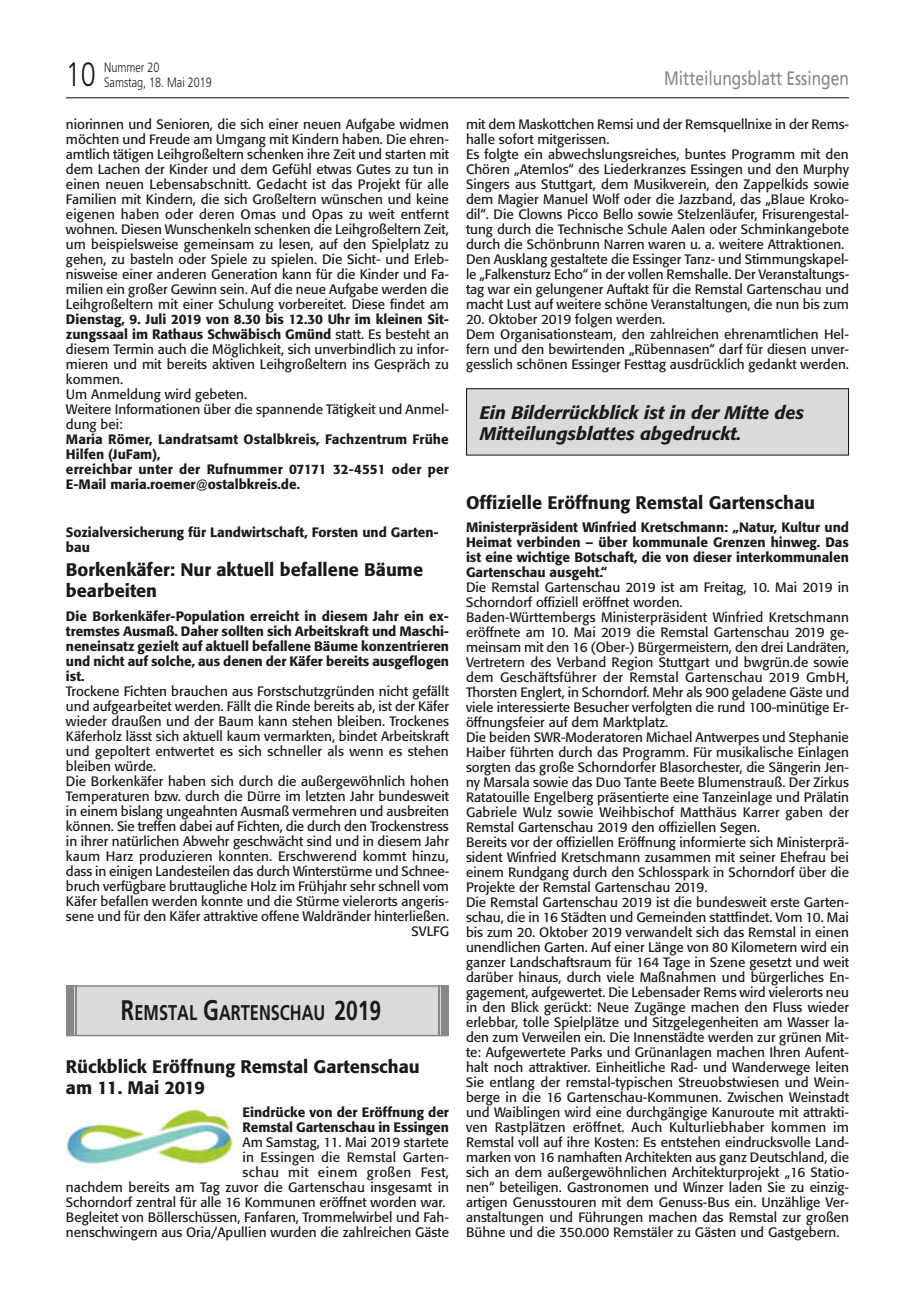
<style>
.page{position:relative;width:915px;height:1297px;background:#fff}
.page>*{position:absolute;margin:0;border:0;box-sizing:border-box;transform-origin:0 0}
.t1{font:300 33.75px "Frutiger";color:#1a1a18;scale:.8 1}
.t2{font:700 21.3px "Frutiger";color:#1a1a18;scale:.77 1}
.t3{font:19.5px "Frutiger";color:#868786;scale:.8 1}
.t4{font:500 18px/21px "Formata";color:#1a1a18}
.t5{font:italic 500 18px/21px "Formata";color:#1a1a18}
.t6{font:13.5px/15px "Formata";color:#1a1a18}
.t7{font:500 13.5px/15px "Formata";color:#1a1a18}
.t8{font:300 13.5px "Frutiger";color:#1a1a18;scale:.8 1}
.s1{font-weight:500}
.s2{font-size:28.35px}
.s3{font-size:27.3px}
</style>
<div class="page">
<hr style="left:66px;top:97px;width:782px;height:1px;background:#1a1a18">
<div style="left:67px;top:987px;width:380px;height:48px;background:#d9dada"></div>
<div style="left:66px;top:985px;width:383px;height:51px;border:2px solid #868786"></div>
<div style="left:441px;top:985px;width:8px;height:50px;background:#868786"></div>
<hr style="left:438px;top:985px;width:1px;height:51px;background:#868786">
<div style="left:66px;top:985px;width:7px;height:51px;background:#868786"></div>
<hr style="left:75px;top:985px;width:2px;height:50px;background:#868786">
<img style="left:66px;top:1109px;width:168px;height:56px">
<div style="left:466px;top:389px;width:382px;height:66px;background:#d9dada"></div>
<div style="left:466px;top:388px;width:382px;height:68px;border:1px solid #1a1a18"></div>
<h1 class="t1" style="left:66px;top:55px;width:39px">10</h1>
<p class="t8" style="left:104px;top:60px;width:71px">Nummer 20</p>
<p class="t8" style="left:104px;top:75px;width:136px">Samstag, 18. Mai 2019</p>
<h3 class="t3" style="left:664px;top:67px;width:232px">Mitteilungsblatt Essingen</h3>
<p class="t6" style="left:66px;top:116px;width:384px;text-align:justify">niorinnen und Senioren, die sich einer neuen Aufgabe widmen möchten und Freude am Umgang mit Kindern haben. Die ehren&shy;amtlich tätigen Leihgroßeltern schenken ihre Zeit und starten mit dem Lachen der Kinder und dem Gefühl etwas Gutes zu tun in einen neuen Lebensabschnitt. Gedacht ist das Projekt für alle Familien mit Kindern, die sich Großeltern wünschen und keine eigenen haben oder deren Omas und Opas zu weit entfernt wohnen. Diesen Wunschenkeln schenken die Leihgroßeltern Zeit, um beispielsweise gemeinsam zu lesen, auf den Spielplatz zu gehen, zu basteln oder Spiele zu spielen. Die Sicht- und Erleb&shy;nisweise einer anderen Generation kann für die Kinder und Fa&shy;milien ein großer Gewinn sein. Auf die neue Aufgabe werden die Leihgroßeltern mit einer Schulung vorbereitet. Diese findet am</p>
<p class="t6" style="left:66px;top:311px;width:384px"><span class="s1">Dienstag, 9. Juli 2019 von 8.30 bis 12.30 Uhr im kleinen Sit&shy;zungssaal im Rathaus Schwäbisch Gmünd</span> statt. Es besteht an diesem Termin auch die Möglichkeit, sich unverbindlich zu infor&shy;mieren und mit bereits aktiven Leihgroßeltern ins Gespräch zu kommen.<br>Um Anmeldung wird gebeten.<br>Weitere Informationen über die spannende Tätigkeit und Anmel&shy;dung bei:</p>
<p class="t7" style="left:66px;top:431px;width:384px">Maria Römer, Landratsamt Ostalbkreis, Fachzentrum Frühe Hilfen (JuFam),<br>erreichbar unter der Rufnummer 07171 32-4551 oder per E-Mail maria.roemer@ostalbkreis.de.</p>
<p class="t7" style="left:66px;top:525px;width:374px">Sozialversicherung für Landwirtschaft, Forsten und Garten&shy;bau</p>
<h3 class="t4" style="left:66px;top:559px;width:358px">Borkenkäfer: Nur aktuell befallene Bäume bearbeiten</h3>
<p class="t7" style="left:66px;top:608px;width:384px;text-align:justify">Die Borkenkäfer-Population erreicht in diesem Jahr ein ex&shy;tremstes Ausmaß. Daher sollten sich Arbeitskraft und Maschi&shy;neneinsatz gezielt auf aktuell befallene Bäume konzentrieren und nicht auf solche, aus denen der Käfer bereits ausgeflogen ist.</p>
<p class="t6" style="left:66px;top:684px;width:384px">Trockene Fichten brauchen aus Forstschutzgründen nicht gefällt</p>
<p class="t6" style="left:66px;top:699px;width:384px">und aufgearbeitet werden. Fällt die Rinde bereits ab, ist der Käfer</p>
<p class="t6" style="left:66px;top:714px;width:384px">wieder draußen und der Baum kann stehen bleiben. Trockenes</p>
<p class="t6" style="left:66px;top:729px;width:384px">Käferholz lässt sich aktuell kaum vermarkten, bindet Arbeitskraft</p>
<p class="t6" style="left:66px;top:744px;width:384px">und gepoltert entwertet es sich schneller als wenn es stehen</p>
<p class="t6" style="left:66px;top:759px;width:92px">bleiben würde.</p>
<p class="t6" style="left:66px;top:774px;width:384px">Die Borkenkäfer haben sich durch die außergewöhnlich hohen</p>
<p class="t6" style="left:66px;top:788px;width:384px">Temperaturen bzw. durch die Dürre im letzten Jahr bundesweit</p>
<p class="t6" style="left:66px;top:803px;width:384px">in einem bislang ungeahnten Ausmaß vermehren und ausbreiten</p>
<p class="t6" style="left:66px;top:818px;width:384px">können. Sie treffen dabei auf Fichten, die durch den Trockenstress</p>
<p class="t6" style="left:66px;top:833px;width:384px">in ihrer natürlichen Abwehr geschwächt sind und in diesem Jahr</p>
<p class="t6" style="left:66px;top:848px;width:384px">kaum Harz produzieren konnten. Erschwerend kommt hinzu,</p>
<p class="t6" style="left:66px;top:863px;width:384px">dass in einigen Landesteilen das durch Winterstürme und Schnee-</p>
<p class="t6" style="left:66px;top:878px;width:384px">bruch verfügbare bruttaugliche Holz im Frühjahr sehr schnell vom</p>
<p class="t6" style="left:66px;top:893px;width:384px">Käfer befallen werden konnte und die Stürme vielerorts angeris-</p>
<p class="t6" style="left:66px;top:908px;width:384px">sene und für den Käfer attraktive offene Waldränder hinterließen.</p>
<p class="t6" style="left:411px;top:923px;width:39px">SVLFG</p>
<p class="t6" style="left:466px;top:116px;width:384px">mit dem Maskottchen Remsi und der Remsquellnixe in der Rems&shy;halle sofort mitgerissen.<br>Es folgte ein abwechslungsreiches, buntes Programm mit den Chören „Atemlos“ des Liederkranzes Essingen und den Murphy Singers aus Stuttgart, dem Musikverein, den Zappelkids sowie dem Magier Manuel Wolf oder die Jazzband, das „Blaue Kroko&shy;dil“. Die Clowns Picco Bello sowie Stelzenläufer, Frisurengestal&shy;tung durch die Technische Schule Aalen oder Schminkangebote durch die Schönbrunn Narren waren u. a. weitere Attraktionen.<br>Den Ausklang gestaltete die Essinger Tanz- und Stimmungskapel&shy;le „Falkensturz Echo“ in der vollen Remshalle. Der Veranstaltungs&shy;tag war ein gelungener Auftakt für die Remstal Gartenschau und macht Lust auf weitere schöne Veranstaltungen, die nun bis zum</p>
<p class="t6" style="left:466px;top:311px;width:384px">20. Oktober 2019 folgen werden.<br>Dem Organisationsteam, den zahlreichen ehrenamtlichen Hel&shy;fern und den bewirtenden „Rübennasen“ darf für diesen unver&shy;gesslich schönen Essinger Festtag ausdrücklich gedankt werden.</p>
<h3 class="t5" style="left:479px;top:402px;width:325px">Ein Bilderrückblick ist in der Mitte des<br>Mitteilungsblattes abgedruckt.</h3>
<h3 class="t4" style="left:466px;top:492px;width:350px">Offizielle Eröffnung Remstal Gartenschau</h3>
<p class="t7" style="left:466px;top:520px;width:384px;text-align:justify">Ministerpräsident Winfried Kretschmann: „Natur, Kultur und Heimat verbinden – über kommunale Grenzen hinweg. Das ist eine wichtige Botschaft, die von dieser interkommunalen Gartenschau ausgeht.“</p>
<p class="t6" style="left:466px;top:580px;width:384px">Die Remstal Gartenschau 2019 ist am Freitag, 10. Mai 2019 in Schorndorf offiziell eröffnet worden.<br>Baden-Württembergs Ministerpräsident Winfried Kretschmann eröffnete am 10. Mai 2019 die Remstal Gartenschau 2019 ge&shy;meinsam mit den 16 (Ober-) Bürgermeistern, den drei Landräten, Vertretern des Verband Region Stuttgart und bwgrün.de sowie dem Geschäftsführer der Remstal Gartenschau 2019 GmbH, Thorsten Englert, in Schorndorf. Mehr als 900 geladene Gäste und viele interessierte Besucher verfolgten die rund 100-minütige Er&shy;öffnungsfeier auf dem Marktplatz.<br>Die beiden SWR-Moderatoren Michael Antwerpes und Stephanie Haiber führten durch das Programm. Für musikalische Einlagen sorgten das große Schorndorfer Blasorchester, die Sängerin Jen&shy;ny Marsala sowie das Duo Tante Beete Blumenstrauß. Der Zirkus Ratatouille Engelberg präsentierte eine Tanzeinlage und Prälatin Gabriele Wulz sowie Weihbischof Matthäus Karrer gaben der Remstal Gartenschau 2019 den offiziellen Segen.<br>Bereits vor der offiziellen Eröffnung informierte sich Ministerprä&shy;sident Winfried Kretschmann zusammen mit seiner Ehefrau bei einem Rundgang durch den Schlosspark in Schorndorf über die Projekte der Remstal Gartenschau 2019.<br>Die Remstal Gartenschau 2019 ist die bundesweit erste Garten&shy;schau, die in 16 Städten und Gemeinden stattfindet. Vom 10. Mai bis zum 20. Oktober 2019 verwandelt sich das Remstal in einen unendlichen Garten. Auf einer Länge von 80 Kilometern wird ein ganzer Landschaftsraum für 164 Tage in Szene gesetzt und weit darüber hinaus, durch viele Maßnahmen und bürgerliches En&shy;gagement, aufgewertet. Die Lebensader Rems wird vielerorts neu in den Blick gerückt: Neue Zugänge machen den Fluss wieder erlebbar, tolle Spielplätze und Sitzgelegenheiten am Wasser la&shy;den zum Verweilen ein. Die Innenstädte werden zur grünen Mit&shy;te: Aufgewertete Parks und Grünanlagen machen Ihren Aufent&shy;halt noch attraktiver. Einheitliche Rad- und Wanderwege leiten Sie entlang der remstal-typischen Streuobstwiesen und Wein&shy;berge in die 16 Gartenschau-Kommunen. Zwischen Weinstadt und Waiblingen wird eine durchgängige Kanuroute mit attrakti&shy;ven Rastplätzen eröffnet. Auch Kulturliebhaber kommen im Remstal voll auf ihre Kosten: Es entstehen eindrucksvolle Land&shy;marken von 16 namhaften Architekten aus ganz Deutschland, die sich an dem außergewöhnlichen Architekturprojekt „16 Statio&shy;nen“ beteiligen. Gastronomen und Winzer laden Sie zu einzig&shy;artigen Genusstouren mit dem Genuss-Bus ein. Unzählige Ver&shy;anstaltungen und Führungen machen das Remstal zur großen Bühne und die 350.000 Remstäler zu Gästen und Gastgebern.</p>
<h2 class="t2" style="left:121px;top:1000px;width:339px"><span class="s2">R</span>EMSTAL <span class="s2">G</span>ARTENSCHAU <span class="s3">2019</span></h2>
<h3 class="t4" style="left:66px;top:1056px;width:355px">Rückblick Eröffnung Remstal Gartenschau am 11. Mai 2019</h3>
<p class="t7" style="left:242px;top:1105px;width:208px">Eindrücke von der Eröffnung der<br>Remstal Gartenschau in Essingen</p>
<p class="t6" style="left:66px;top:1135px;width:384px;text-align:right">Am Samstag, 11. Mai 2019 startete<br>in Essingen die Remstal Garten-<br>schau mit einem großen Fest,<br>nachdem bereits am Tag zuvor die Gartenschau insgesamt in Schorndorf zentral für alle 16 Kommunen eröffnet worden war.<br>Begleitet von Böllerschüssen, Fanfaren, Trommelwirbel und Fah&shy;nenschwingern aus Oria/Apullien wurden die zahlreichen Gäste</p>
</div>
